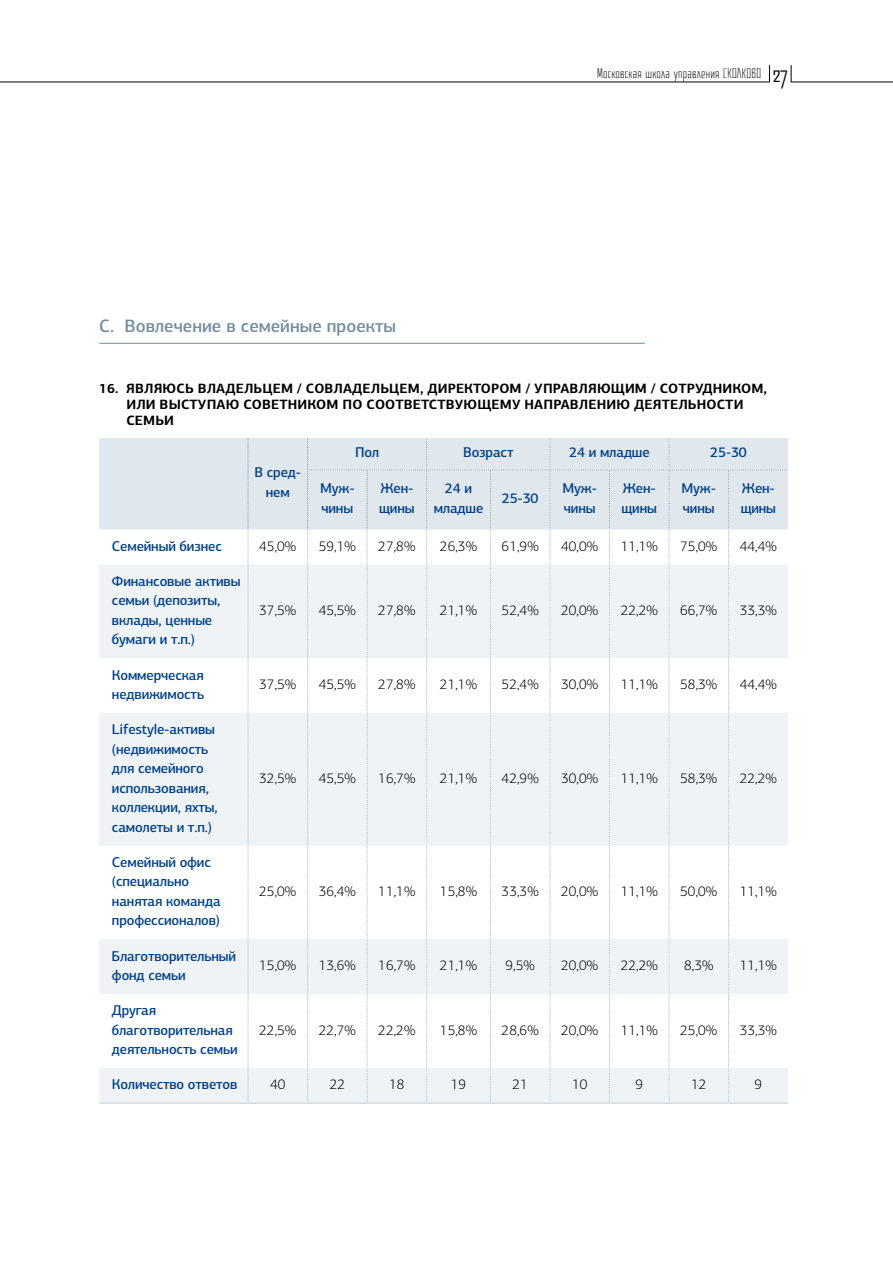
<style>
.page{position:relative;width:893px;height:1263px;background:#fff}
.page>*{position:absolute;margin:0;border:0;box-sizing:border-box;transform-origin:0 0}
.t1{font:24px "Skolkovo Typeface";color:#000}
.t2{font:500 18px "PF Centro Sans Pro";color:#738da0}
.t3{font:500 14.25px/19.5px "PF Centro Sans Pro";letter-spacing:-.01em;color:#004188}
.t4{font:300 14.25px "PF Centro Sans Pro";letter-spacing:.01em;color:#000}
.t5{font:700 13.5px/16.2px "PF Centro Sans Pro";letter-spacing:.01em;color:#000}
.t6{font:300 13.5px "Skolkovo Typeface";letter-spacing:.02em;color:#000}
</style>
<div class="page">
<hr style="left:0;top:82px;width:770px;height:1px;background:#000">
<svg style="left:769px;top:65px;width:1px;height:17px"></svg>
<hr style="left:791px;top:82px;width:102px;height:1px;background:#000">
<svg style="left:791px;top:65px;width:1px;height:17px"></svg>
<hr style="left:99px;top:343px;width:546px;height:1px;background:#738da0">
<div style="left:99px;top:438px;width:208px;height:91px;background:#e0e7ed"></div>
<svg style="left:99px;top:565px;width:208px;height:537px;fill:#eff3f6"></svg>
<hr style="left:99px;top:1102px;width:149px;height:2px;background:#d2dbe3">
<hr style="left:248px;top:1102px;width:60px;height:2px;background:#d2dbe3">
<hr style="left:308px;top:1102px;width:59px;height:2px;background:#d2dbe3">
<hr style="left:367px;top:1102px;width:60px;height:2px;background:#d2dbe3">
<hr style="left:427px;top:1102px;width:63px;height:2px;background:#d2dbe3">
<hr style="left:490px;top:1102px;width:60px;height:2px;background:#d2dbe3">
<hr style="left:550px;top:1102px;width:59px;height:2px;background:#d2dbe3">
<hr style="left:609px;top:1102px;width:60px;height:2px;background:#d2dbe3">
<hr style="left:669px;top:1102px;width:60px;height:2px;background:#d2dbe3">
<hr style="left:729px;top:1102px;width:59px;height:2px;background:#d2dbe3">
<svg style="left:248px;top:438px;width:1px;height:664px"></svg>
<svg style="left:307px;top:438px;width:481px;height:665px"></svg>
<p class="t2" style="left:99px;top:315px;width:298px">С. Вовлечение в семейные проекты</p>
<p class="t6" style="left:597px;top:65px;width:166px">Московская школа управления СКОЛКОВО</p>
<h1 class="t1" style="left:773px;top:60px;width:17px">27</h1>
<p class="t5" style="left:126px;top:380px;width:642px;text-indent:-27px">16. ЯВЛЯЮСЬ ВЛАДЕЛЬЦЕМ / СОВЛАДЕЛЬЦЕМ, ДИРЕКТОРОМ / УПРАВЛЯЮЩИМ / СОТРУДНИКОМ,<br>ИЛИ ВЫСТУПАЮ СОВЕТНИКОМ ПО СООТВЕТСТВУЮЩЕМУ НАПРАВЛЕНИЮ ДЕЯТЕЛЬНОСТИ<br>СЕМЬИ</p>
<p class="t3" style="left:254px;top:462px;width:48px;text-align:center">В сред&shy;нем</p>
<p class="t3" style="left:355px;top:442px;width:26px">Пол</p>
<p class="t3" style="left:463px;top:442px;width:52px">Возраст</p>
<p class="t3" style="left:569px;top:442px;width:82px">24 и младше</p>
<p class="t3" style="left:710px;top:442px;width:38px">25-30</p>
<p class="t3" style="left:320px;top:478px;width:36px">Муж&shy;чины</p>
<p class="t3" style="left:379px;top:478px;width:37px">Жен&shy;щины</p>
<p class="t3" style="left:434px;top:478px;width:51px;text-align:center">24 и младше</p>
<p class="t3" style="left:502px;top:488px;width:38px">25-30</p>
<p class="t3" style="left:562px;top:478px;width:36px">Муж&shy;чины</p>
<p class="t3" style="left:621px;top:478px;width:37px">Жен&shy;щины</p>
<p class="t3" style="left:681px;top:478px;width:36px">Муж&shy;чины</p>
<p class="t3" style="left:741px;top:478px;width:37px">Жен&shy;щины</p>
<p class="t3" style="left:112px;top:536px;width:112px">Семейный бизнес</p>
<p class="t4" style="left:259px;top:538px;width:39px">45,0%</p>
<p class="t4" style="left:319px;top:538px;width:39px">59,1%</p>
<p class="t4" style="left:378px;top:538px;width:39px">27,8%</p>
<p class="t4" style="left:440px;top:538px;width:39px">26,3%</p>
<p class="t4" style="left:502px;top:538px;width:39px">61,9%</p>
<p class="t4" style="left:561px;top:538px;width:39px">40,0%</p>
<p class="t4" style="left:621px;top:538px;width:39px">11,1%</p>
<p class="t4" style="left:680px;top:538px;width:39px">75,0%</p>
<p class="t4" style="left:740px;top:538px;width:39px">44,4%</p>
<p class="t3" style="left:112px;top:571px;width:130px">Финансовые активы семьи (депозиты, вклады, ценные бумаги и т.п.)</p>
<p class="t4" style="left:259px;top:602px;width:39px">37,5%</p>
<p class="t4" style="left:319px;top:602px;width:39px">45,5%</p>
<p class="t4" style="left:378px;top:602px;width:39px">27,8%</p>
<p class="t4" style="left:440px;top:602px;width:39px">21,1%</p>
<p class="t4" style="left:502px;top:602px;width:39px">52,4%</p>
<p class="t4" style="left:561px;top:602px;width:39px">20,0%</p>
<p class="t4" style="left:621px;top:602px;width:39px">22,2%</p>
<p class="t4" style="left:680px;top:602px;width:39px">66,7%</p>
<p class="t4" style="left:740px;top:602px;width:39px">33,3%</p>
<p class="t3" style="left:112px;top:665px;width:94px">Коммерческая недвижимость</p>
<p class="t4" style="left:259px;top:676px;width:39px">37,5%</p>
<p class="t4" style="left:319px;top:676px;width:39px">45,5%</p>
<p class="t4" style="left:378px;top:676px;width:39px">27,8%</p>
<p class="t4" style="left:440px;top:676px;width:39px">21,1%</p>
<p class="t4" style="left:502px;top:676px;width:39px">52,4%</p>
<p class="t4" style="left:561px;top:676px;width:39px">30,0%</p>
<p class="t4" style="left:621px;top:676px;width:39px">11,1%</p>
<p class="t4" style="left:680px;top:676px;width:39px">58,3%</p>
<p class="t4" style="left:740px;top:676px;width:39px">44,4%</p>
<p class="t3" style="left:112px;top:719px;width:107px">Lifestyle-активы (недвижимость для семейного использования, коллекции, яхты, самолеты и т.п.)</p>
<p class="t4" style="left:259px;top:770px;width:39px">32,5%</p>
<p class="t4" style="left:319px;top:770px;width:39px">45,5%</p>
<p class="t4" style="left:378px;top:770px;width:39px">16,7%</p>
<p class="t4" style="left:440px;top:770px;width:39px">21,1%</p>
<p class="t4" style="left:502px;top:770px;width:39px">42,9%</p>
<p class="t4" style="left:561px;top:770px;width:39px">30,0%</p>
<p class="t4" style="left:621px;top:770px;width:39px">11,1%</p>
<p class="t4" style="left:680px;top:770px;width:39px">58,3%</p>
<p class="t4" style="left:740px;top:770px;width:39px">22,2%</p>
<p class="t3" style="left:112px;top:852px;width:110px">Семейный офис (специально нанятая команда профессионалов)</p>
<p class="t4" style="left:259px;top:883px;width:39px">25,0%</p>
<p class="t4" style="left:319px;top:883px;width:39px">36,4%</p>
<p class="t4" style="left:378px;top:883px;width:39px">11,1%</p>
<p class="t4" style="left:440px;top:883px;width:39px">15,8%</p>
<p class="t4" style="left:502px;top:883px;width:39px">33,3%</p>
<p class="t4" style="left:561px;top:883px;width:39px">20,0%</p>
<p class="t4" style="left:621px;top:883px;width:39px">11,1%</p>
<p class="t4" style="left:680px;top:883px;width:39px">50,0%</p>
<p class="t4" style="left:740px;top:883px;width:39px">11,1%</p>
<p class="t3" style="left:112px;top:946px;width:126px">Благотворительный фонд семьи</p>
<p class="t4" style="left:259px;top:957px;width:39px">15,0%</p>
<p class="t4" style="left:319px;top:957px;width:39px">13,6%</p>
<p class="t4" style="left:378px;top:957px;width:39px">16,7%</p>
<p class="t4" style="left:440px;top:957px;width:39px">21,1%</p>
<p class="t4" style="left:505px;top:957px;width:31px">9,5%</p>
<p class="t4" style="left:561px;top:957px;width:39px">20,0%</p>
<p class="t4" style="left:621px;top:957px;width:39px">22,2%</p>
<p class="t4" style="left:684px;top:957px;width:31px">8,3%</p>
<p class="t4" style="left:740px;top:957px;width:39px">11,1%</p>
<p class="t3" style="left:112px;top:1000px;width:127px">Другая благотворительная деятельность семьи</p>
<p class="t4" style="left:259px;top:1022px;width:39px">22,5%</p>
<p class="t4" style="left:319px;top:1022px;width:39px">22,7%</p>
<p class="t4" style="left:378px;top:1022px;width:39px">22,2%</p>
<p class="t4" style="left:440px;top:1022px;width:39px">15,8%</p>
<p class="t4" style="left:502px;top:1022px;width:39px">28,6%</p>
<p class="t4" style="left:561px;top:1022px;width:39px">20,0%</p>
<p class="t4" style="left:621px;top:1022px;width:39px">11,1%</p>
<p class="t4" style="left:680px;top:1022px;width:39px">25,0%</p>
<p class="t4" style="left:740px;top:1022px;width:39px">33,3%</p>
<p class="t3" style="left:112px;top:1075px;width:127px">Количество ответов</p>
<p class="t4" style="left:270px;top:1076px;width:17px">40</p>
<p class="t4" style="left:330px;top:1076px;width:17px">22</p>
<p class="t4" style="left:389px;top:1076px;width:17px">18</p>
<p class="t4" style="left:451px;top:1076px;width:17px">19</p>
<p class="t4" style="left:513px;top:1076px;width:17px">21</p>
<p class="t4" style="left:572px;top:1076px;width:17px">10</p>
<p class="t4" style="left:635px;top:1076px;width:9px">9</p>
<p class="t4" style="left:691px;top:1076px;width:17px">12</p>
<p class="t4" style="left:754px;top:1076px;width:9px">9</p>
</div>
